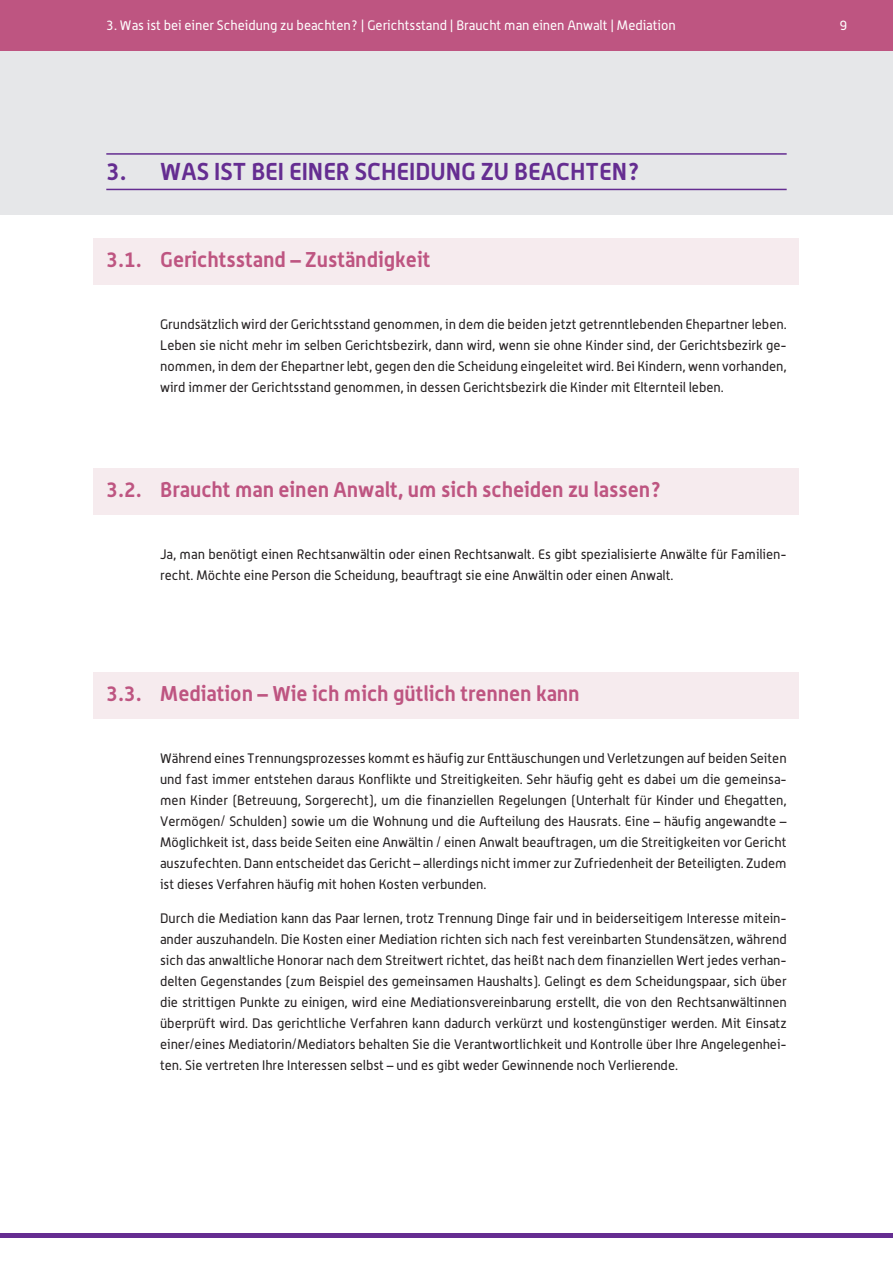
<style>
.page{position:relative;width:893px;height:1263px;background:#fff}
.page>*{position:absolute;margin:0;border:0;box-sizing:border-box;transform-origin:0 0}
.Headline{font:700 24px "Alwyn OT";color:#652d91}
.Subhead{font:700 21px "Alwyn OT";color:#be5581}
.t1{font:13.5px/21px "Alwyn OT";color:#231f20;text-align:justify}
.t2{font:13.5px "Alwyn OT";color:#fff}
</style>
<div class="page">
<hr style="left:0;top:1233px;width:893px;height:4px;background:#652d91">
<div style="left:0;top:51px;width:893px;height:164px;background:#e6e7e9"></div>
<div style="left:0;top:0;width:893px;height:51px;background:#be5581"></div>
<hr style="left:106px;top:153px;width:681px;height:2px;background:#652d91">
<hr style="left:106px;top:189px;width:681px;height:1px;background:#652d91">
<div style="left:94px;top:238px;width:705px;height:47px;background:#f6ebee"></div>
<div style="left:94px;top:468px;width:705px;height:46px;background:#f6ebee"></div>
<div style="left:94px;top:672px;width:705px;height:46px;background:#f6ebee"></div>
<p class="t2" style="left:106px;top:17px;width:571px">3. Was ist bei einer Scheidung zu beachten? | Gerichtsstand | Braucht man einen Anwalt | Mediation</p>
<p class="t2" style="left:839px;top:17px;width:9px">9</p>
<p class="Headline" style="left:106px;top:157px;width:535px">3. WAS IST BEI EINER SCHEIDUNG ZU BEACHTEN?</p>
<p class="Subhead" style="left:106px;top:247px;width:326px">3.1. Gerichtsstand – Zuständigkeit</p>
<p class="t1" style="left:160px;top:314px;width:628px">Grundsätzlich wird der Gerichtsstand genommen, in dem die beiden jetzt getrenntlebenden Ehepartner leben.<br>Leben sie nicht mehr im selben Gerichtsbezirk, dann wird, wenn sie ohne Kinder sind, der Gerichtsbezirk ge&shy;nommen, in dem der Ehepartner lebt, gegen den die Scheidung eingeleitet wird. Bei Kindern, wenn vorhanden, wird immer der Gerichtsstand genommen, in dessen Gerichtsbezirk die Kinder mit Elternteil leben.</p>
<p class="Subhead" style="left:106px;top:476px;width:557px">3.2. Braucht man einen Anwalt, um sich scheiden zu lassen?</p>
<p class="t1" style="left:160px;top:543px;width:628px">Ja, man benötigt einen Rechtsanwältin oder einen Rechtsanwalt. Es gibt spezialisierte Anwälte für Familien&shy;recht. Möchte eine Person die Scheidung, beauftragt sie eine Anwältin oder einen Anwalt.</p>
<p class="Subhead" style="left:106px;top:680px;width:475px">3.3. Mediation – Wie ich mich gütlich trennen kann</p>
<p class="t1" style="left:160px;top:747px;width:628px">Während eines Trennungsprozesses kommt es häufig zur Enttäuschungen und Verletzungen auf beiden Seiten und fast immer entstehen daraus Konflikte und Streitigkeiten. Sehr häufig geht es dabei um die gemeinsa&shy;men Kinder (Betreuung, Sorgerecht), um die finanziellen Regelungen (Unterhalt für Kinder und Ehegatten, Vermögen/ Schulden) sowie um die Wohnung und die Aufteilung des Hausrats. Eine – häufig angewandte – Möglichkeit ist, dass beide Seiten eine Anwältin / einen Anwalt beauftragen, um die Streitigkeiten vor Gericht auszufechten. Dann entscheidet das Gericht – allerdings nicht immer zur Zufriedenheit der Beteiligten. Zudem ist dieses Verfahren häufig mit hohen Kosten verbunden.</p>
<p class="t1" style="left:160px;top:907px;width:628px">Durch die Mediation kann das Paar lernen, trotz Trennung Dinge fair und in beiderseitigem Interesse mitein&shy;ander auszuhandeln. Die Kosten einer Mediation richten sich nach fest vereinbarten Stundensätzen, während sich das anwaltliche Honorar nach dem Streitwert richtet, das heißt nach dem finanziellen Wert jedes verhan&shy;delten Gegenstandes (zum Beispiel des gemeinsamen Haushalts). Gelingt es dem Scheidungspaar, sich über die strittigen Punkte zu einigen, wird eine Mediationsvereinbarung erstellt, die von den Rechtsanwältinnen überprüft wird. Das gerichtliche Verfahren kann dadurch verkürzt und kostengünstiger werden. Mit Einsatz einer/eines Mediatorin/Mediators behalten Sie die Verantwortlichkeit und Kontrolle über Ihre Angelegenhei&shy;ten. Sie vertreten Ihre Interessen selbst – und es gibt weder Gewinnende noch Verlierende.</p>
</div>
